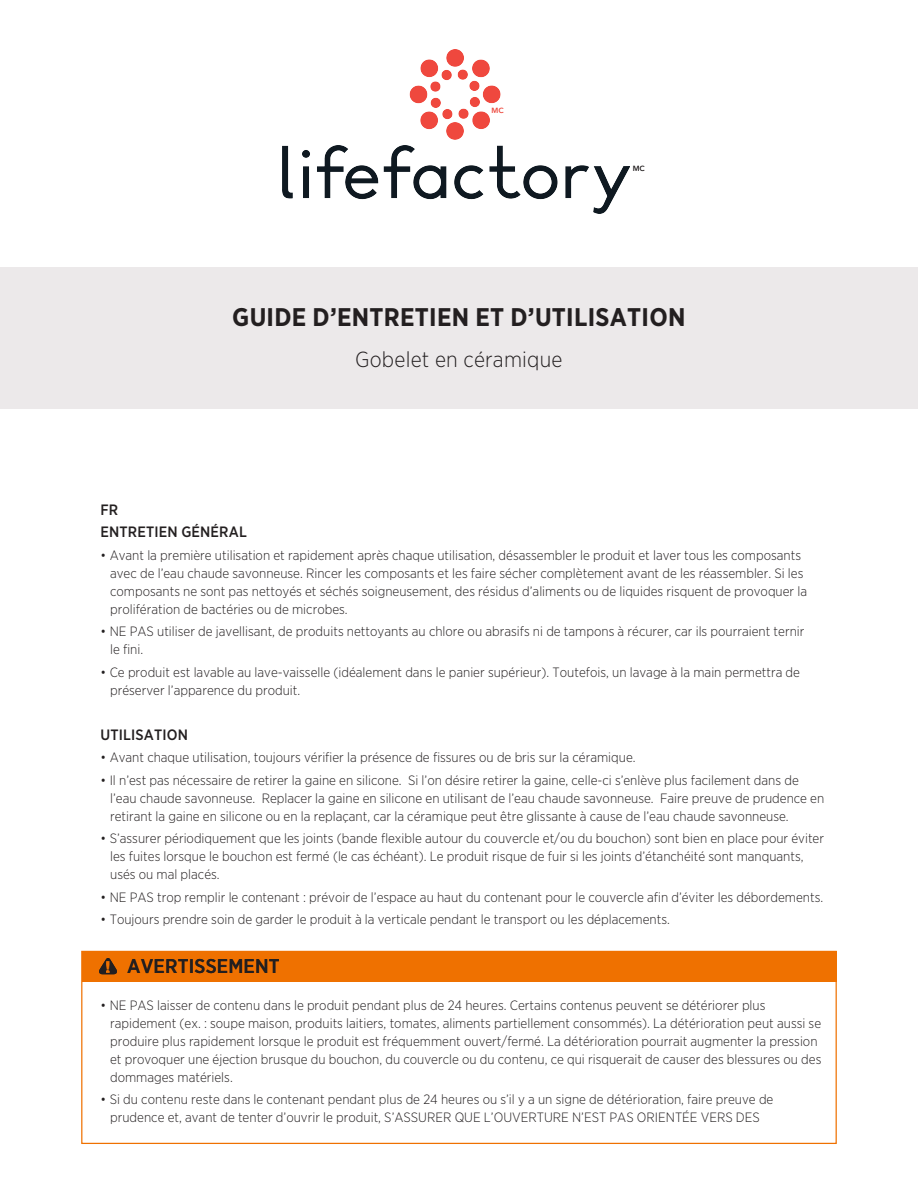
<style>
.page{position:relative;width:918px;height:1188px;background:#fff}
.page>*{position:absolute;margin:0;border:0;box-sizing:border-box;transform-origin:0 0}
.t1{font:700 25.5px "Gotham Narrow";letter-spacing:.01em;color:#231f20}
.t2{font:300 21.75px "Gotham Narrow";letter-spacing:.01em;color:#231f20}
.t3{font:500 19.95px "Gotham Narrow";letter-spacing:.01em;color:#231f20}
.t4{font:500 15px/22.5px "Gotham Narrow";letter-spacing:.01em;color:#231f20}
.t5{font:300 13.5px/18px "Gotham Narrow";color:#231f20}
.t6{font:600 7.5px "Avenir Next";color:#ed473c}
.t7{font:600 7.5px "Avenir Next";color:#231f20}
.s1{font-weight:700;font-size:13.5px;color:#ef7100}
</style>
<div class="page">
<img style="left:283px;top:49px;width:347px;height:165px">
<div style="left:493px;top:107px;width:15px;height:9px;background:#fff"></div>
<div style="left:0;top:267px;width:918px;height:142px;background:#ece9ea"></div>
<div style="left:82px;top:951px;width:754px;height:30px;background:#ef7100"></div>
<div style="left:81px;top:951px;width:756px;height:193px;border:1px solid #ef7100"></div>
<svg style="left:99px;top:958px;width:18px;height:16px"></svg>
<p class="t6" style="left:492px;top:104px;width:14px">MC</p>
<p class="t7" style="left:633px;top:162px;width:14px">MC</p>
<h1 class="t1" style="left:232px;top:301px;width:455px">GUIDE D’ENTRETIEN ET D’UTILISATION</h1>
<h2 class="t2" style="left:355px;top:346px;width:209px">Gobelet en céramique</h2>
<p class="t4" style="left:100px;top:498px;width:148px">FR<br>ENTRETIEN GÉNÉRAL</p>
<p class="t5" style="left:110px;top:546px;width:699px;text-indent:-10px">• Avant la première utilisation et rapidement après chaque utilisation, désassembler le produit et laver tous les composants avec de l’eau chaude savonneuse. Rincer les composants et les faire sécher complètement avant de les réassembler. Si les composants ne sont pas nettoyés et séchés soigneusement, des résidus d’aliments ou de liquides risquent de provoquer la prolifération de bactéries ou de microbes.</p>
<p class="t5" style="left:110px;top:622px;width:696px;text-indent:-10px">• NE PAS utiliser de javellisant, de produits nettoyants au chlore ou abrasifs ni de tampons à récurer, car ils pourraient ternir le fini.</p>
<p class="t5" style="left:110px;top:663px;width:691px;text-indent:-10px">• Ce produit est lavable au lave-vaisselle (idéalement dans le panier supérieur). Toutefois, un lavage à la main permettra de préserver l’apparence du produit.</p>
<p class="t4" style="left:100px;top:723px;width:89px">UTILISATION</p>
<p class="t5" style="left:100px;top:748px;width:537px">• Avant chaque utilisation, toujours vérifier la présence de fissures ou de bris sur la céramique.</p>
<p class="t5" style="left:110px;top:771px;width:716px;text-indent:-10px">• Il n’est pas nécessaire de retirer la gaine en silicone. Si l’on désire retirer la gaine, celle-ci s’enlève plus facilement dans de l’eau chaude savonneuse. Replacer la gaine en silicone en utilisant de l’eau chaude savonneuse. Faire preuve de prudence en retirant la gaine en silicone ou en la replaçant, car la céramique peut être glissante à cause de l’eau chaude savonneuse.</p>
<p class="t5" style="left:110px;top:829px;width:715px;text-indent:-10px">• S’assurer périodiquement que les joints (bande flexible autour du couvercle et/ou du bouchon) sont bien en place pour éviter les fuites lorsque le bouchon est fermé (le cas échéant). Le produit risque de fuir si les joints d’étanchéité sont manquants, usés ou mal placés.</p>
<p class="t5" style="left:100px;top:888px;width:724px">• NE PAS trop remplir le contenant : prévoir de l’espace au haut du contenant pour le couvercle afin d’éviter les débordements.</p>
<p class="t5" style="left:100px;top:910px;width:571px">• Toujours prendre soin de garder le produit à la verticale pendant le transport ou les déplacements.</p>
<h3 class="t3" style="left:106px;top:953px;width:175px"><span class="s1">!</span> AVERTISSEMENT</h3>
<p class="t5" style="left:110px;top:996px;width:713px;text-indent:-10px">• NE PAS laisser de contenu dans le produit pendant plus de 24 heures. Certains contenus peuvent se détériorer plus rapidement (ex. : soupe maison, produits laitiers, tomates, aliments partiellement consommés). La détérioration peut aussi se produire plus rapidement lorsque le produit est fréquemment ouvert/fermé. La détérioration pourrait augmenter la pression et provoquer une éjection brusque du bouchon, du couvercle ou du contenu, ce qui risquerait de causer des blessures ou des dommages matériels.</p>
<p class="t5" style="left:100px;top:1090px;width:675px;text-align:center">• Si du contenu reste dans le contenant pendant plus de 24 heures ou s’il y a un signe de détérioration, faire preuve de prudence et, avant de tenter d’ouvrir le produit, S’ASSURER QUE L’OUVERTURE N’EST PAS ORIENTÉE VERS DES</p>
</div>
